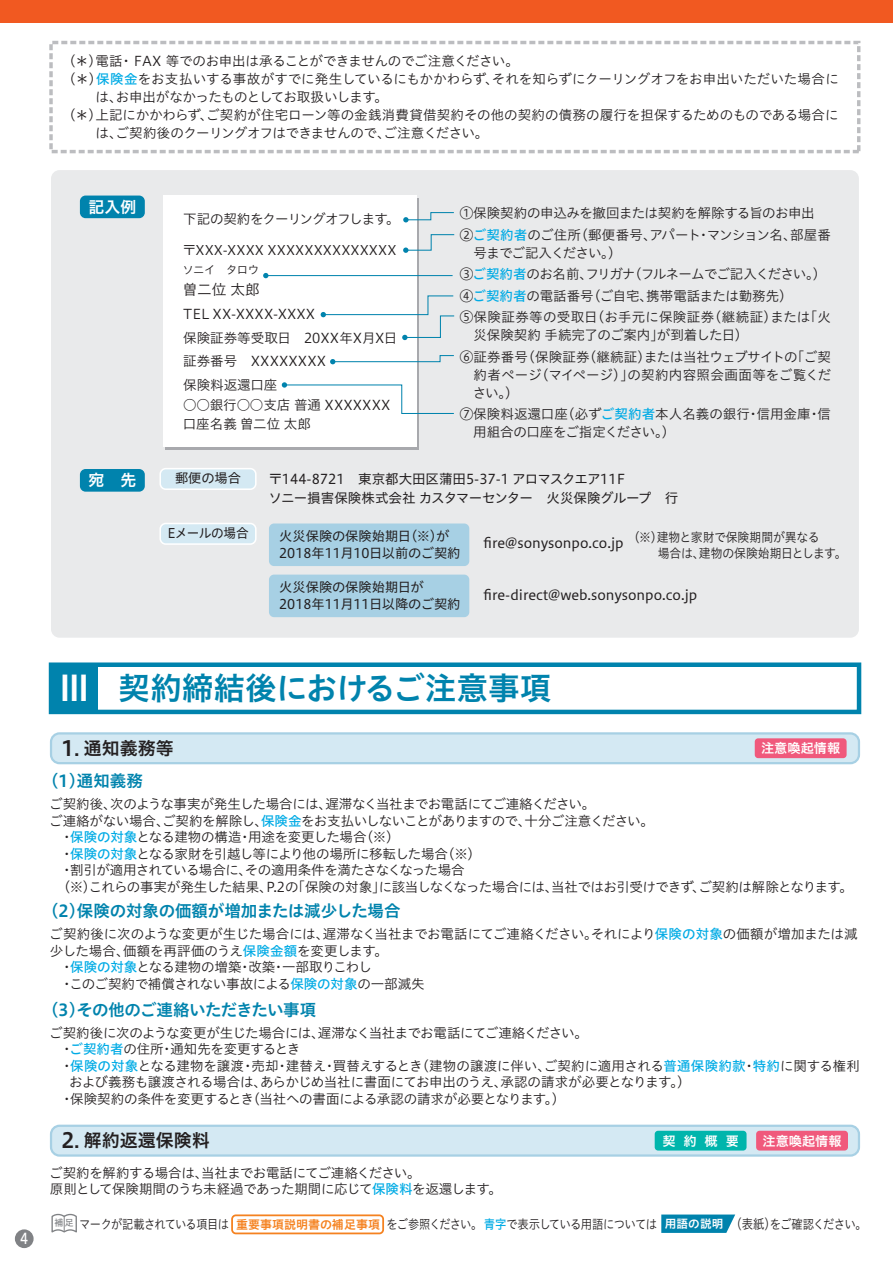
<style>
.page{position:relative;width:893px;height:1263px;background:#fff}
.page>*{position:absolute;margin:0;border:0;box-sizing:border-box;transform-origin:0 0}
.t1{font:31.65px "Hiragino UD Sans Std W6 90 pv RKSJ H";color:#0083ad}
.t2{font:18px "Hiragino UD Sans Std W6 90 pv RKSJ H";color:#231f20}
.t3{font:16.5px "Hiragino UD Sans Std W6 90 pv RKSJ H";letter-spacing:-.015em;color:#0083ad}
.t4{font:16.5px "Hiragino UD Sans Std W6 90 pv RKSJ H";letter-spacing:-.035em;color:#0083ad}
.t5{font:15.9px "Hiragino UD Sans Std W6 90 pv RKSJ H";color:#fff}
.t6{font:14.85px "Hiragino UD Sans Std W5 90 pv RKSJ H";color:#fff;scale:.9 1}
.t7{font:14.7px "Hiragino UD Sans Std W3 90 pv RKSJ H";color:#231f20}
.t8{font:13.5px/21.5px "Hiragino UD Sans Std W3 90 pv RKSJ H";letter-spacing:-.02em;color:#231f20}
.t9{font:13.5px/23.5px "Hiragino UD Sans Std W3 90 pv RKSJ H";color:#231f20}
.t10{font:13.5px/19px "Hiragino UD Sans Std W4 90 pv RKSJ H";color:#231f20}
.t11{font:13.5px "Hiragino UD Sans Std W3 90 pv RKSJ H";letter-spacing:-.04em;color:#231f20}
.t12{font:13.5px "Hiragino UD Sans Std W3 90 pv RKSJ H";letter-spacing:.005em;color:#231f20}
.t13{font:13.5px/18px "Hiragino UD Sans Std W3 90 pv RKSJ H";letter-spacing:.02em;color:#231f20}
.t14{font:13.5px "Hiragino UD Sans Std W3 90 pv RKSJ H";letter-spacing:-.045em;color:#231f20}
.t15{font:13.5px "Hiragino UD Sans Std W3 90 pv RKSJ H";letter-spacing:-.065em;color:#231f20}
.t16{font:13.2px/17px "Hiragino UD Sans Std W4 90 pv RKSJ H";color:#231f20}
.t17{font:13.2px "Hiragino UD Sans Std W3 90 pv RKSJ H";color:#231f20}
.t18{font:13.2px "Hiragino UD Sans Std W6 90 pv RKSJ H";color:#fff}
.t19{font:13.2px "Hiragino UD Sans Std W4 90 pv RKSJ H";letter-spacing:-.03em;color:#231f20;scale:.95 1}
.t20{font:12.9px "Hiragino UD Sans Std W3 90 pv RKSJ H";letter-spacing:-.06em;color:#231f20;scale:.87 1}
.t21{font:12.9px "Hiragino UD Sans Std W3 90 pv RKSJ H";letter-spacing:-.08em;color:#231f20;scale:.88 1}
.t22{font:12.75px/16.5px "Hiragino UD Sans Std W3 90 pv RKSJ H";letter-spacing:-.015em;color:#231f20;scale:.93 1}
.t23{font:12px "Hiragino UD Sans Std W6 90 pv RKSJ H";color:#f58220}
.t24{font:11.25px "Hiragino UD Sans Std W3 90 pv RKSJ H";letter-spacing:-.05em;color:#231f20}
.s1{font-family:"Hiragino UD Sans Std W5 90 pv RKSJ H";color:#00abe5}
.s2{font-size:35.1px;color:#fff}
.s3{font-size:21px}
.s4{font-size:13.5px}
.s5{font-family:"Hiragino UD Sans Std W6 90 pv RKSJ H";font-size:11.55px;color:#fff}
</style>
<div class="page">
<div style="left:49px;top:662px;width:812px;height:52px;border:4px solid #0083ad"></div>
<div style="left:51px;top:665px;width:46px;height:47px;background:#0083ad"></div>
<div style="left:51px;top:733px;width:808px;height:30px;background:#d4e9f3;border-radius:9px"></div>
<div style="left:50px;top:732px;width:810px;height:32px;border:2px solid #a7d0e4;border-radius:9px"></div>
<div style="left:51px;top:1126px;width:808px;height:29px;background:#d4e9f3;border-radius:9px"></div>
<div style="left:50px;top:1125px;width:810px;height:32px;border:2px solid #a7d0e4;border-radius:9px"></div>
<div style="left:755px;top:738px;width:92px;height:20px;background:#f0597c;border-radius:3px"></div>
<div style="left:655px;top:1131px;width:91px;height:19px;background:#00b5ac;border-radius:3px"></div>
<div style="left:756px;top:1131px;width:92px;height:19px;background:#f0597c;border-radius:3px"></div>
<div style="left:51px;top:170px;width:808px;height:468px;background:#e9eaeb;border-radius:8px"></div>
<div style="left:163px;top:195px;width:253px;height:251px;background:#fff"></div>
<div style="left:80px;top:196px;width:65px;height:22px;background:#0083ad;border-radius:6px"></div>
<div style="left:80px;top:469px;width:65px;height:23px;background:#0083ad;border-radius:6px"></div>
<svg style="left:403px;top:212px;width:51px;height:10px"></svg>
<svg style="left:403px;top:234px;width:52px;height:19px"></svg>
<svg style="left:321px;top:295px;width:134px;height:45px"></svg>
<svg style="left:330px;top:355px;width:124px;height:9px"></svg>
<svg style="left:282px;top:382px;width:172px;height:32px"></svg>
<hr style="left:266px;top:275px;width:187px;height:1px;background:#0083ad">
<svg style="left:263px;top:273px;width:5px;height:5px"></svg>
<div style="left:160px;top:469px;width:96px;height:20px;background:#d4e9f3;border-radius:6px"></div>
<div style="left:159px;top:468px;width:98px;height:22px;border:2px solid #fff;border-radius:6px"></div>
<div style="left:160px;top:523px;width:96px;height:21px;background:#d4e9f3;border-radius:6px"></div>
<div style="left:159px;top:523px;width:98px;height:22px;border:2px solid #fff;border-radius:6px"></div>
<div style="left:269px;top:523px;width:200px;height:43px;background:#a7d0e4;border-radius:5px"></div>
<div style="left:269px;top:575px;width:200px;height:42px;background:#a7d0e4;border-radius:5px"></div>
<div style="left:0;top:0;width:893px;height:22px;background:#f15921"></div>
<div style="left:15px;top:1229px;width:19px;height:19px;background:#808285;border-radius:50%"></div>
<div style="left:231px;top:1214px;width:153px;height:20px;border:2px solid #f58220;border-radius:4px"></div>
<svg style="left:661px;top:1214px;width:74px;height:19px"></svg>
<svg style="left:51px;top:1213px;width:26px;height:20px"></svg>
<div style="left:49px;top:41px;width:811px;height:112px;border:3px dashed #bcbdc0"></div>
<p class="t8" style="left:62px;top:52px;width:458px">（＊）電話・ FAX 等でのお申出は承ることができませんのでご注意ください。</p>
<p class="t8" style="left:62px;top:70px;width:778px">（＊）<span class="s1">保険金</span>をお支払いする事故がすでに発生しているにもかかわらず、それを知らずにクーリングオフをお申出いただいた場合に</p>
<p class="t14" style="left:96px;top:92px;width:294px">は、お申出がなかったものとしてお取扱いします。</p>
<p class="t12" style="left:62px;top:110px;width:778px">（＊）上記にかかわらず、ご契約が住宅ローン等の金銭消費貸借契約その他の契約の債務の履行を担保するためのものである場合に</p>
<p class="t11" style="left:96px;top:128px;width:394px">は、ご契約後のクーリングオフはできませんので、ご注意ください。</p>
<p class="t5" style="left:89px;top:201px;width:49px">記入例</p>
<p class="t5" style="left:89px;top:474px;width:49px">宛　先</p>
<p class="t8" style="left:460px;top:204px;width:373px">①保険契約の申込みを撤回または契約を解除する旨のお申出<br>②<span class="s1">ご契約者</span>のご住所（郵便番号、アパート・マンション名、部屋番</p>
<p class="t8" style="left:460px;top:244px;width:373px;text-indent:14px">号までご記入ください。）<br>③<span class="s1">ご契約者</span>のお名前、フリガナ（フルネームでご記入ください。）<br>④<span class="s1">ご契約者</span>の電話番号（ご自宅、携帯電話または勤務先）<br>⑤保険証券等の受取日（お手元に保険証券（継続証）または「火</p>
<p class="t9" style="left:460px;top:326px;width:373px;line-height:21.5px;text-indent:14px">災保険契約 手続完了のご案内」が到着した日）<br>⑥証券番号（保険証券（継続証）または当社ウェブサイトの「ご契</p>
<p class="t13" style="left:473px;top:367px;width:360px">約者ページ（マイページ）」の契約内容照会画面等をご覧ください。）</p>
<p class="t8" style="left:473px;top:407px;width:359px;line-height:18px;text-indent:-14px">⑦保険料返還口座（必ず<span class="s1">ご契約者</span>本人名義の銀行・信用金庫・信用組合の口座をご指定ください。）</p>
<p class="t10" style="left:269px;top:472px;width:411px">〒144-8721　東京都大田区蒲田5-37-1 アロマスクエア11F<br>ソニー損害保険株式会社 カスタマーセンター　火災保険グループ　行</p>
<p class="t15" style="left:183px;top:213px;width:218px">下記の契約をクーリングオフします。</p>
<p class="t17" style="left:183px;top:245px;width:215px">〒XXX-XXXX XXXXXXXXXXXXXX</p>
<p class="t24" style="left:183px;top:266px;width:78px">ソニイ　タロウ</p>
<p class="t7" style="left:183px;top:284px;width:79px">曽二位 太郎</p>
<p class="t9" style="left:183px;top:304px;width:216px">TEL XX-XXXX-XXXX<br>保険証券等受取日　20XX年X月X日証券番号　XXXXXXXX<br>保険料返還口座</p>
<p class="t9" style="left:183px;top:396px;width:209px;line-height:19.5px">○○銀行○○支店 普通 XXXXXXX口座名義 曽二位 太郎</p>
<p class="t16" style="left:175px;top:472px;width:68px">郵便の場合</p>
<p class="t19" style="left:167px;top:528px;width:87px">Eメールの場合</p>
<p class="t16" style="left:279px;top:529px;width:183px">火災保険の保険始期日(※)が<br>2018年11月10日以前のご契約</p>
<p class="t16" style="left:279px;top:580px;width:183px">火災保険の保険始期日が<br>2018年11月11日以降のご契約</p>
<p class="t10" style="left:484px;top:536px;width:142px">fire@sonysonpo.co.jp</p>
<p class="t22" style="left:658px;top:530px;width:205px;text-indent:-24px">(※)建物と家財で保険期間が異なる<br>場合は、建物の保険始期日とします。</p>
<p class="t10" style="left:484px;top:587px;width:215px">fire-direct@web.sonysonpo.co.jp</p>
<p class="t6" style="left:20px;top:1233px;width:11px">4</p>
<h1 class="t1" style="left:57px;top:676px;width:496px"><span class="s2">Ⅲ</span> 契約締結後におけるご注意事項</h1>
<h2 class="t2" style="left:62px;top:741px;width:114px"><span class="s3">1</span>. 通知義務等</h2>
<p class="t3" style="left:42px;top:775px;width:102px">（1）通知義務</p>
<p class="t18" style="left:761px;top:743px;width:81px">注意喚起情報</p>
<p class="t8" style="left:49px;top:795px;width:548px">ご契約後、次のような事実が発生した場合には、遅滞なく当社までお電話にてご連絡ください。</p>
<p class="t11" style="left:49px;top:815px;width:606px">ご連絡がない場合、ご契約を解除し、<span class="s1">保険金</span>をお支払いしないことがありますので、十分ご注意ください。</p>
<p class="t8" style="left:60px;top:828px;width:341px">・<span class="s1">保険の対象</span>となる建物の構造・用途を変更した場合（※）</p>
<p class="t11" style="left:60px;top:848px;width:422px">・<span class="s1">保険の対象</span>となる家財を引越し等により他の場所に移転した場合（※）</p>
<p class="t8" style="left:60px;top:861px;width:406px">・割引が適用されている場合に、その適用条件を満たさなくなった場合</p>
<p class="t8" style="left:57px;top:878px;width:798px">（※）これらの事実が発生した結果、P.2の「保険の対象」に該当しなくなった場合には、当社ではお引受けできず、ご契約は解除となります。</p>
<p class="t3" style="left:42px;top:905px;width:360px">（2）保険の対象の価額が増加または減少した場合</p>
<p class="t8" style="left:49px;top:925px;width:810px">ご契約後に次のような変更が生じた場合には、遅滞なく当社までお電話にてご連絡ください。それにより<span class="s1">保険の対象</span>の価額が増加または減</p>
<p class="t8" style="left:50px;top:942px;width:340px">少した場合、価額を再評価のうえ<span class="s1">保険金額</span>を変更します。</p>
<p class="t8" style="left:60px;top:958px;width:313px">・<span class="s1">保険の対象</span>となる建物の増築・改築・一部取りこわし</p>
<p class="t8" style="left:60px;top:975px;width:366px">・このご契約で補償されない事故による<span class="s1">保険の対象</span>の一部滅失</p>
<p class="t4" style="left:42px;top:1003px;width:276px">（3）その他のご連絡いただきたい事項</p>
<p class="t8" style="left:49px;top:1024px;width:540px">ご契約後に次のような変更が生じた場合には、遅滞なく当社までお電話にてご連絡ください。</p>
<p class="t8" style="left:60px;top:1040px;width:242px">・<span class="s1">ご契約者</span>の住所・通知先を変更するとき</p>
<p class="t8" style="left:60px;top:1057px;width:801px">・<span class="s1">保険の対象</span>となる建物を譲渡・売却・建替え・買替えするとき（建物の譲渡に伴い、ご契約に適用される<span class="s1">普通保険約款</span>・<span class="s1">特約</span>に関する権利</p>
<p class="t8" style="left:69px;top:1073px;width:623px">および義務も譲渡される場合は、あらかじめ当社に書面にてお申出のうえ、承認の請求が必要となります。）</p>
<p class="t8" style="left:60px;top:1090px;width:507px">・保険契約の条件を変更するとき（当社への書面による承認の請求が必要となります。）</p>
<h2 class="t2" style="left:62px;top:1134px;width:150px"><span class="s3">2</span>. 解約返還保険料</h2>
<p class="t8" style="left:49px;top:1166px;width:454px;line-height:16.5px">ご契約を解約する場合は、当社までお電話にてご連絡ください。<br>原則として保険期間のうち未経過であった期間に応じて<span class="s1">保険料</span>を返還します。</p>
<p class="t18" style="left:662px;top:1135px;width:78px">契約概要</p>
<p class="t18" style="left:762px;top:1135px;width:81px">注意喚起情報</p>
<p class="t23" style="left:236px;top:1219px;width:146px">重要事項説明書の補足事項</p>
<p class="t21" style="left:696px;top:1219px;width:196px"><span class="s4">　　　 （表紙）</span>をご確認ください。</p>
<p class="t20" style="left:54px;top:1219px;width:202px"><sup>補足</sup>マークが記載されている項目は</p>
<p class="t20" style="left:252px;top:1219px;width:543px">　　　　　　　　　　　　をご参照ください。<span class="s1">青字</span>で表示している用語については <span class="s5">用語の説明</span></p>
</div>
